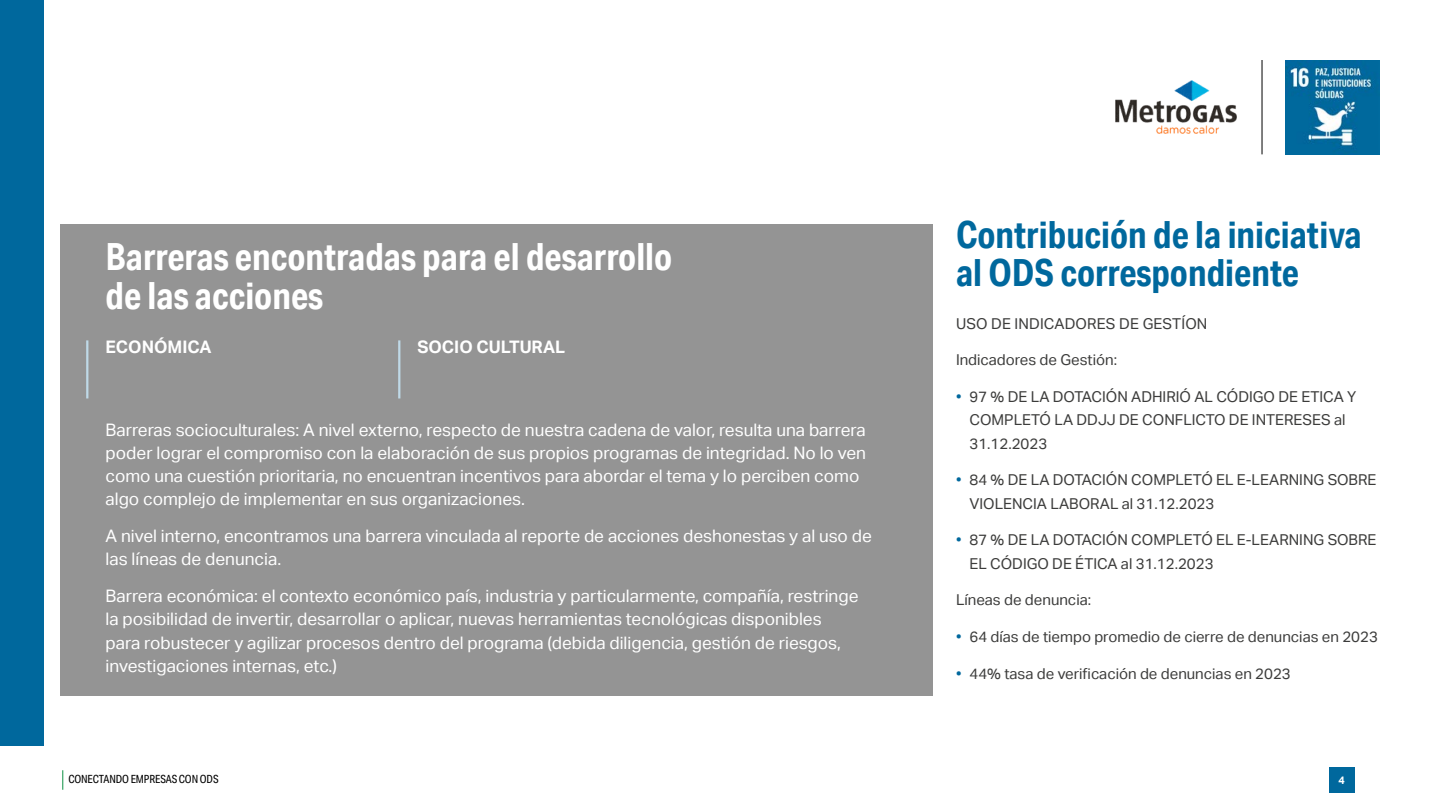
<style>
.page{position:relative;width:1440px;height:810px;background:#fff}
.page>*{position:absolute;margin:0;border:0;box-sizing:border-box;transform-origin:0 0}
.t1{font:700 37.5px/38.2px "Aktiv Grotesk Cd";color:#fff}
.t2{font:700 37.5px/38.2px "Aktiv Grotesk Cd";color:#00689d}
.t3{font:17.25px/23.2px "Aktiv Grotesk";color:#fff}
.t4{font:700 17.25px "Aktiv Grotesk";color:#fff}
.t5{font:15px/23.2px "Aktiv Grotesk";color:#3c3c3b}
.t6{font:11.25px "Aktiv Grotesk Cd";letter-spacing:-.01em;color:#000}
.t7{font:700 10.88px "Aktiv Grotesk";color:#fff}
.s1{color:#00689d}
</style>
<div class="page">
<svg style="left:62px;top:770px;width:1px;height:20px"></svg>
<div style="left:1329px;top:767px;width:25px;height:26px;background:#00689d"></div>
<img style="left:1285px;top:60px;width:95px;height:95px">
<hr style="left:1262px;top:60px;width:1px;height:94px;background:#000">
<img style="left:1115px;top:81px;width:122px;height:53px">
<div style="left:0;top:0;width:44px;height:746px;background:#00689d"></div>
<div style="left:60px;top:225px;width:872px;height:471px;background:#949494"></div>
<hr style="left:86px;top:340px;width:2px;height:58px;background:#bfd9e7">
<hr style="left:398px;top:340px;width:2px;height:58px;background:#bfd9e7">
<h1 class="t1" style="left:106px;top:237px;width:568px">Barreras encontradas para el desarrollo de las acciones</h1>
<p class="t4" style="left:106px;top:337px;width:108px">ECONÓMICA</p>
<p class="t4" style="left:418px;top:337px;width:149px">SOCIO CULTURAL</p>
<p class="t3" style="left:106px;top:418px;width:762px">Barreras socioculturales: A nivel externo, respecto de nuestra cadena de valor, resulta una barrera poder lograr el compromiso con la elaboración de sus propios programas de integridad. No lo ven como una cuestión prioritaria, no encuentran incentivos para abordar el tema y lo perciben como algo complejo de implementar en sus organizaciones.</p>
<p class="t3" style="left:106px;top:524px;width:768px">A nivel interno, encontramos una barrera vinculada al reporte de acciones deshonestas y al uso de las líneas de denuncia.</p>
<p class="t3" style="left:106px;top:584px;width:754px">Barrera económica: el contexto económico país, industria y particularmente, compañía, restringe la posibilidad de invertir, desarrollar o aplicar, nuevas herramientas tecnológicas disponibles para robustecer y agilizar procesos dentro del programa (debida diligencia, gestión de riesgos, investigaciones internas, etc.)</p>
<h1 class="t2" style="left:956px;top:215px;width:407px">Contribución de la iniciativa al ODS correspondiente</h1>
<p class="t5" style="left:956px;top:312px;width:253px">USO DE INDICADORES DE GESTÍON</p>
<p class="t5" style="left:956px;top:349px;width:163px">Indicadores de Gestión:</p>
<p class="t5" style="left:969px;top:385px;width:388px;text-indent:-14px"><span class="s1">•</span> 97 % DE LA DOTACIÓN ADHIRIÓ AL CÓDIGO DE ETICA Y<br>COMPLETÓ LA DDJJ DE CONFLICTO DE INTERESES al<br>31.12.2023</p>
<p class="t5" style="left:969px;top:469px;width:408px;text-indent:-14px"><span class="s1">•</span> 84 % DE LA DOTACIÓN COMPLETÓ EL E-LEARNING SOBRE<br>VIOLENCIA LABORAL al 31.12.2023</p>
<p class="t5" style="left:969px;top:529px;width:408px;text-indent:-14px"><span class="s1">•</span> 87 % DE LA DOTACIÓN COMPLETÓ EL E-LEARNING SOBRE<br>EL CÓDIGO DE ÉTICA al 31.12.2023</p>
<p class="t5" style="left:956px;top:589px;width:137px">Líneas de denuncia:</p>
<p class="t5" style="left:956px;top:625px;width:423px"><span class="s1">•</span> 64 días de tiempo promedio de cierre de denuncias en 2023</p>
<p class="t5" style="left:956px;top:662px;width:336px"><span class="s1">•</span> 44% tasa de verificación de denuncias en 2023</p>
<p class="t6" style="left:68px;top:773px;width:152px">CONECTANDO EMPRESAS CON ODS</p>
<p class="t7" style="left:1338px;top:774px;width:8px">4</p>
</div>
